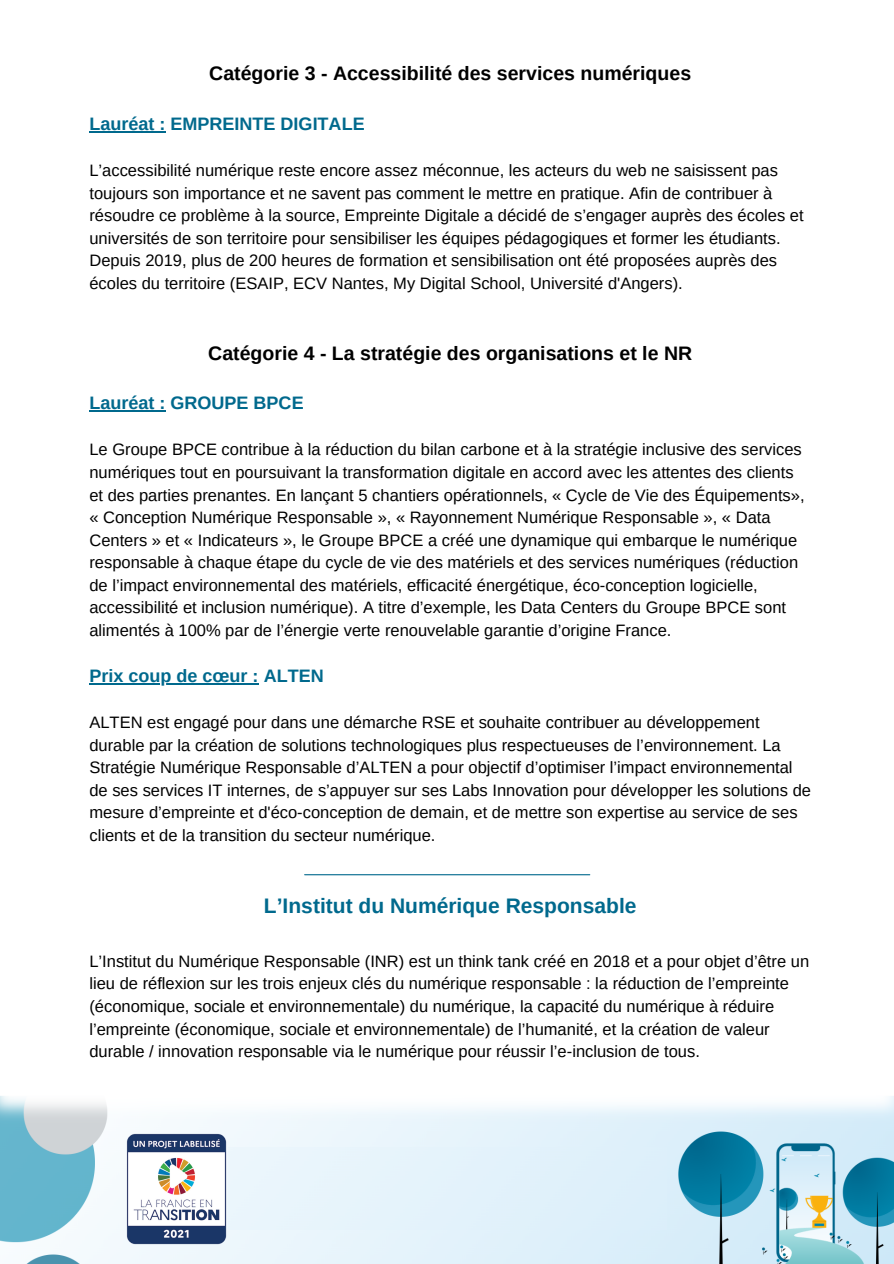
<style>
.page{position:relative;width:894px;height:1264px;background:#fff}
.page>*{position:absolute;margin:0;border:0;box-sizing:border-box;transform-origin:0 0}
.t1{font:700 21px "Arimo";color:#00698d}
.t2{font:700 19.5px "Arimo";color:#000}
.t3{font:700 18px "Arimo";color:#00698d}
.t4{font:16.5px/22.5px "Arimo";color:#000}
</style>
<div class="page">
<img style="left:0;top:1096px;width:893px;height:167px">
<div style="left:228px;top:1147px;width:438px;height:82px;background:#e4f2fb"></div>
<hr style="left:89px;top:131px;width:76px;height:1px;background:#00698d">
<hr style="left:89px;top:410px;width:76px;height:1px;background:#00698d">
<hr style="left:89px;top:683px;width:170px;height:1px;background:#00698d">
<hr style="left:304px;top:874px;width:285px;height:1px;background:#00698d">
<img style="left:125px;top:1131px;width:103px;height:115px">
<p class="t2" style="left:209px;top:63px;width:483px">Catégorie 3 - Accessibilité des services numériques</p>
<p class="t3" style="left:89px;top:114px;width:277px">Lauréat : EMPREINTE DIGITALE</p>
<p class="t4" style="left:89px;top:159px;width:715px">L’accessibilité numérique reste encore assez méconnue, les acteurs du web ne saisissent pas toujours son importance et ne savent pas comment le mettre en pratique. Afin de contribuer à résoudre ce problème à la source, Empreinte Digitale a décidé de s’engager auprès des écoles et universités de son territoire pour sensibiliser les équipes pédagogiques et former les étudiants.<br>Depuis 2019, plus de 200 heures de formation et sensibilisation ont été proposées auprès des écoles du territoire (ESAIP, ECV Nantes, My Digital School, Université d'Angers).</p>
<p class="t2" style="left:208px;top:342px;width:485px">Catégorie 4 - La stratégie des organisations et le NR</p>
<p class="t3" style="left:89px;top:393px;width:216px">Lauréat : GROUPE BPCE</p>
<p class="t4" style="left:89px;top:438px;width:716px">Le Groupe BPCE contribue à la réduction du bilan carbone et à la stratégie inclusive des services numériques tout en poursuivant la transformation digitale en accord avec les attentes des clients et des parties prenantes. En lançant 5 chantiers opérationnels, « Cycle de Vie des Équipements», « Conception Numérique Responsable », « Rayonnement Numérique Responsable », « Data Centers » et « Indicateurs », le Groupe BPCE a créé une dynamique qui embarque le numérique responsable à chaque étape du cycle de vie des matériels et des services numériques (réduction de l’impact environnemental des matériels, efficacité énergétique, éco-conception logicielle, accessibilité et inclusion numérique). A titre d’exemple, les Data Centers du Groupe BPCE sont alimentés à 100% par de l’énergie verte renouvelable garantie d’origine France.</p>
<p class="t3" style="left:89px;top:665px;width:236px">Prix coup de cœur : ALTEN</p>
<p class="t4" style="left:89px;top:711px;width:723px">ALTEN est engagé pour dans une démarche RSE et souhaite contribuer au développement durable par la création de solutions technologiques plus respectueuses de l’environnement. La Stratégie Numérique Responsable d’ALTEN a pour objectif d’optimiser l’impact environnemental de ses services IT internes, de s’appuyer sur ses Labs Innovation pour développer les solutions de mesure d’empreinte et d'éco-conception de demain, et de mettre son expertise au service de ses clients et de la transition du secteur numérique.</p>
<p class="t1" style="left:264px;top:893px;width:374px">L’Institut du Numérique Responsable</p>
<p class="t4" style="left:89px;top:949px;width:721px">L’Institut du Numérique Responsable (INR) est un think tank créé en 2018 et a pour objet d’être un lieu de réflexion sur les trois enjeux clés du numérique responsable : la réduction de l’empreinte (économique, sociale et environnementale) du numérique, la capacité du numérique à réduire l’empreinte (économique, sociale et environnementale) de l’humanité, et la création de valeur durable / innovation responsable via le numérique pour réussir l’e-inclusion de tous.</p>
</div>
